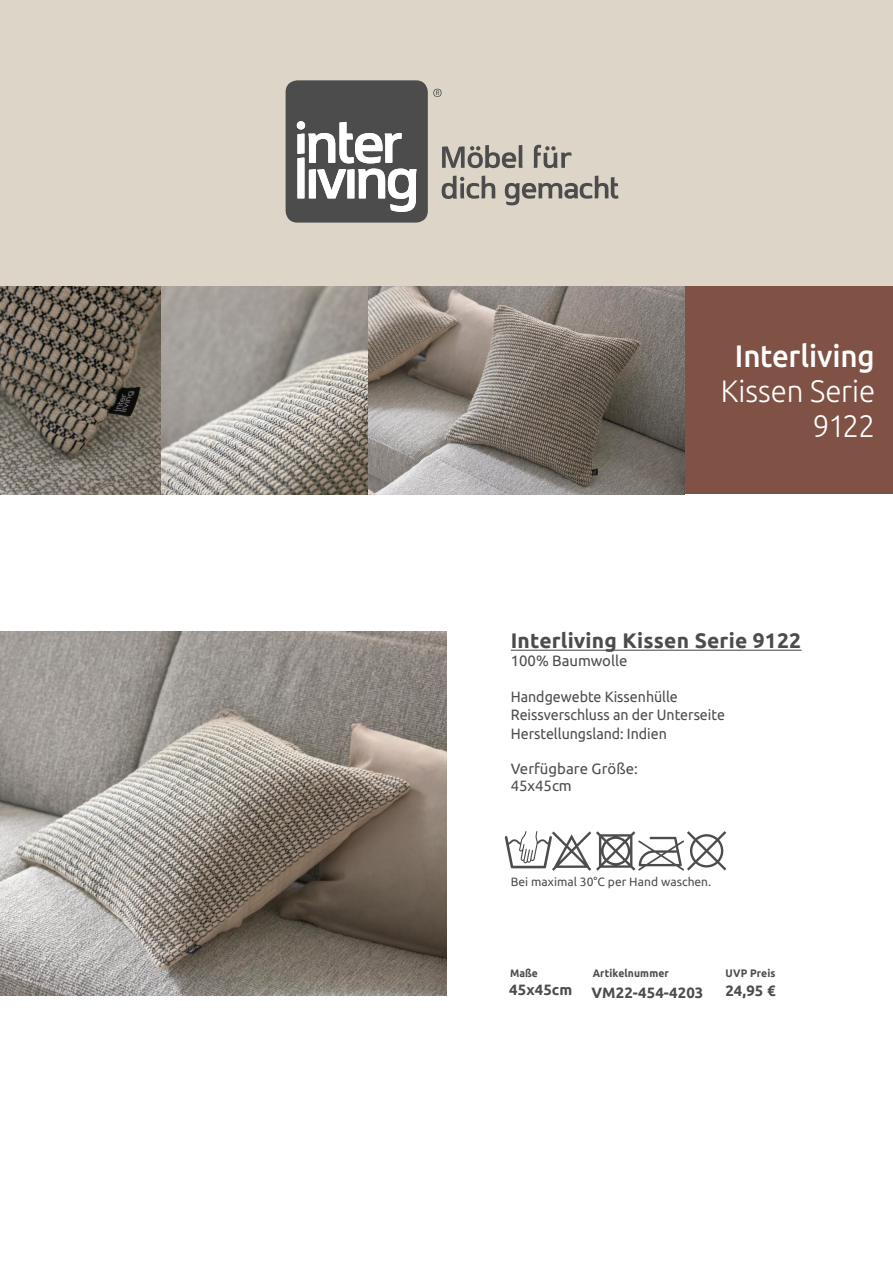
<style>
.page{position:relative;width:893px;height:1263px;background:#fff}
.page>*{position:absolute;margin:0;border:0;box-sizing:border-box;transform-origin:0 0}
.t1{font:300 31.05px/35.1px "Ubuntu";color:#fff;text-align:right;scale:.95 1}
.t2{font:500 31.05px "Ubuntu";letter-spacing:-.005em;color:#fff;scale:.95 1}
.t3{font:700 21px "Ubuntu";letter-spacing:.01em;color:#4d4c4d}
.t4{font:15px/18.3px "Ubuntu";color:#4d4c4d;scale:.95 1}
.t5{font:15px/17.5px "Ubuntu";color:#4d4c4d}
.t6{font:700 15px "Ubuntu";letter-spacing:.01em;color:#4d4c4d}
.t7{font:12px "Ubuntu";letter-spacing:.005em;color:#4d4c4d}
.t8{font:700 10.8px "Ubuntu";letter-spacing:.015em;color:#4d4c4d;scale:.95 1}
</style>
<div class="page">
<hr style="left:511px;top:650px;width:291px;height:1px;background:#4d4c4d">
<div style="left:0;top:0;width:893px;height:286px;background:#dcd5c8"></div>
<svg style="left:505px;top:831px;width:221px;height:40px"></svg>
<div style="left:685px;top:286px;width:208px;height:208px;background:#805145"></div>
<img style="left:0;top:286px;width:684px;height:208px">
<img style="left:0;top:631px;width:446px;height:364px">
<div style="left:286px;top:80px;width:142px;height:143px;background:#4d4c4d;border-radius:12px"></div>
<svg style="left:534px;top:145px;width:38px;height:23px"></svg>
<svg style="left:505px;top:176px;width:113px;height:29px"></svg>
<svg style="left:442px;top:145px;width:81px;height:23px"></svg>
<svg style="left:442px;top:176px;width:53px;height:23px"></svg>
<svg style="left:297px;top:121px;width:120px;height:91px"></svg>
<svg style="left:433px;top:89px;width:8px;height:8px"></svg>
<h1 class="t2" style="left:735px;top:338px;width:149px">Interliving</h1>
<h1 class="t1" style="left:721px;top:373px;width:164px">Kissen Serie<br>9122</h1>
<h2 class="t3" style="left:511px;top:628px;width:292px">Interliving Kissen Serie 9122</h2>
<p class="t5" style="left:511px;top:651px;width:118px">100% Baumwolle</p>
<p class="t4" style="left:511px;top:687px;width:227px">Handgewebte Kissenhülle<br>Reissverschluss an der Unterseite<br>Herstellungsland: Indien</p>
<p class="t5" style="left:511px;top:759px;width:128px">Verfügbare Größe:<br>45x45cm</p>
<p class="t7" style="left:511px;top:874px;width:202px">Bei maximal 30°C per Hand waschen.</p>
<p class="t8" style="left:510px;top:967px;width:31px">Maße</p>
<p class="t8" style="left:726px;top:967px;width:54px">UVP Preis</p>
<p class="t6" style="left:509px;top:981px;width:65px">45x45cm</p>
<p class="t8" style="left:593px;top:967px;width:82px">Artikelnummer</p>
<p class="t6" style="left:592px;top:984px;width:113px">VM22-454-4203</p>
<p class="t6" style="left:725px;top:982px;width:40px">24,95</p>
</div>
